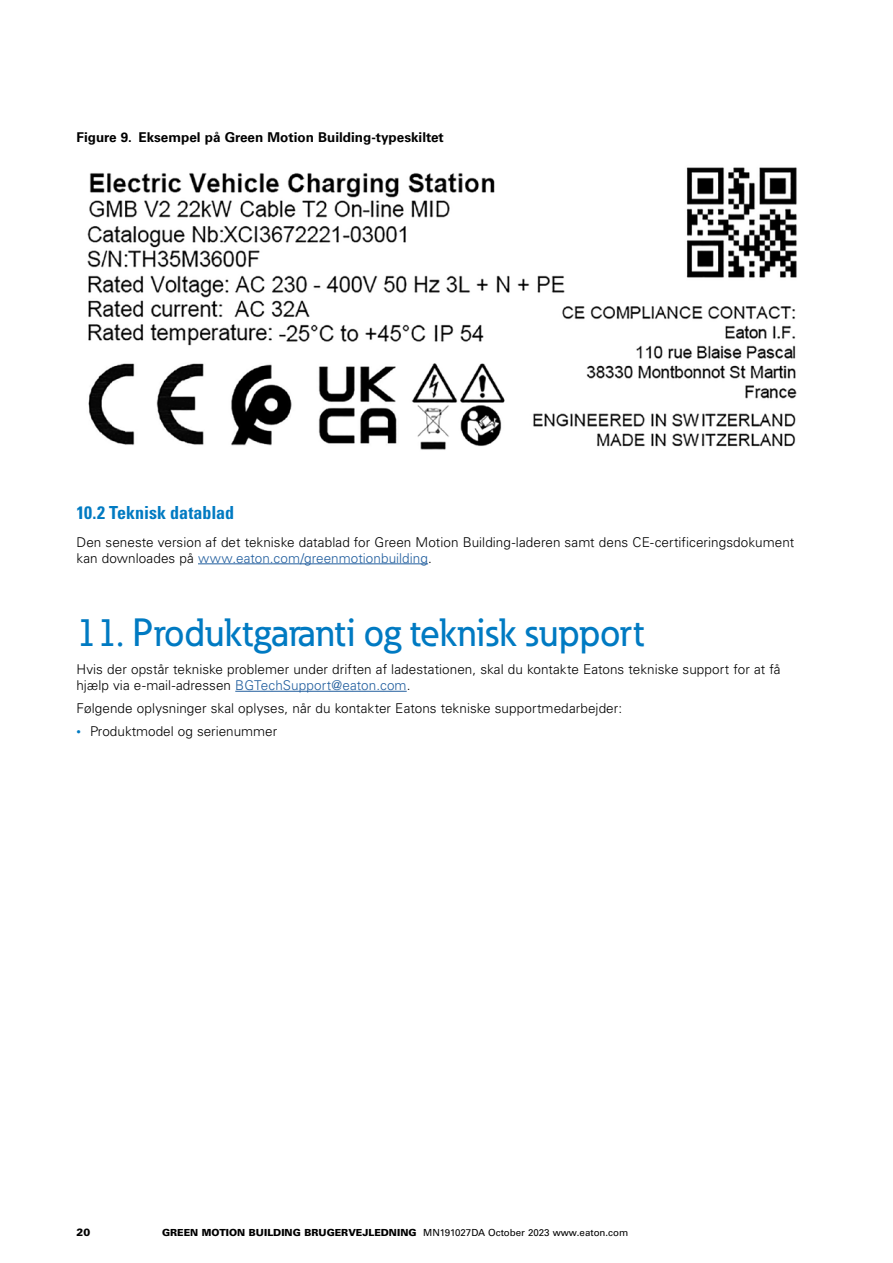
<style>
.page{position:relative;width:893px;height:1263px;background:#fff}
.page>*{position:absolute;margin:0;border:0;box-sizing:border-box;transform-origin:0 0}
.t1{font:500 39px "Eaton";color:#007ac2}
.t2{font:700 condensed 18px "Univers LT Std";letter-spacing:-.005em;color:#007ac2}
.t3{font:300 13.5px/15.8px "Univers LT Std";letter-spacing:.005em;color:#000}
.t4{font:700 13.5px "Univers LT Std";color:#000}
.t5{font:900 10.5px "Univers LT Std";color:#000}
.t6{font:900 9.75px "Univers LT Std";color:#000}
.s1{color:#215e9e}
.s2{font-size:9px;color:#007ac2}
.s3{font-weight:400}
</style>
<div class="page">
<img style="left:87px;top:167px;width:710px;height:283px">
<hr style="left:198px;top:563px;width:230px;height:1px;background:#215e9e">
<hr style="left:235px;top:691px;width:172px;height:1px;background:#215e9e">
<p class="t4" style="left:76px;top:129px;width:369px">Figure 9. Eksempel på Green Motion Building-typeskiltet</p>
<h2 class="t2" style="left:76px;top:501px;width:159px">10.2 Teknisk datablad</h2>
<p class="t3" style="left:76px;top:534px;width:719px">Den seneste version af det tekniske datablad for Green Motion Building-laderen samt dens CE-certificeringsdokument kan downloades på <span class="s1">www.eaton.com/greenmotionbuilding</span>.</p>
<h1 class="t1" style="left:76px;top:609px;width:569px">11. Produktgaranti og teknisk support</h1>
<p class="t3" style="left:76px;top:661px;width:706px">Hvis der opstår tekniske problemer under driften af ladestationen, skal du kontakte Eatons tekniske support for at få hjælp via e-mail-adressen <span class="s1">BGTechSupport@eaton.com</span>.</p>
<p class="t3" style="left:76px;top:700px;width:547px">Følgende oplysninger skal oplyses, når du kontakter Eatons tekniske supportmedarbejder:</p>
<p class="t3" style="left:76px;top:723px;width:202px"><span class="s2">•</span> Produktmodel og serienummer</p>
<p class="t5" style="left:77px;top:1225px;width:15px">20</p>
<p class="t6" style="left:162px;top:1226px;width:468px">GREEN MOTION BUILDING BRUGERVEJLEDNING <span class="s3">MN191027DA October 2023 www.eaton.com</span></p>
</div>
